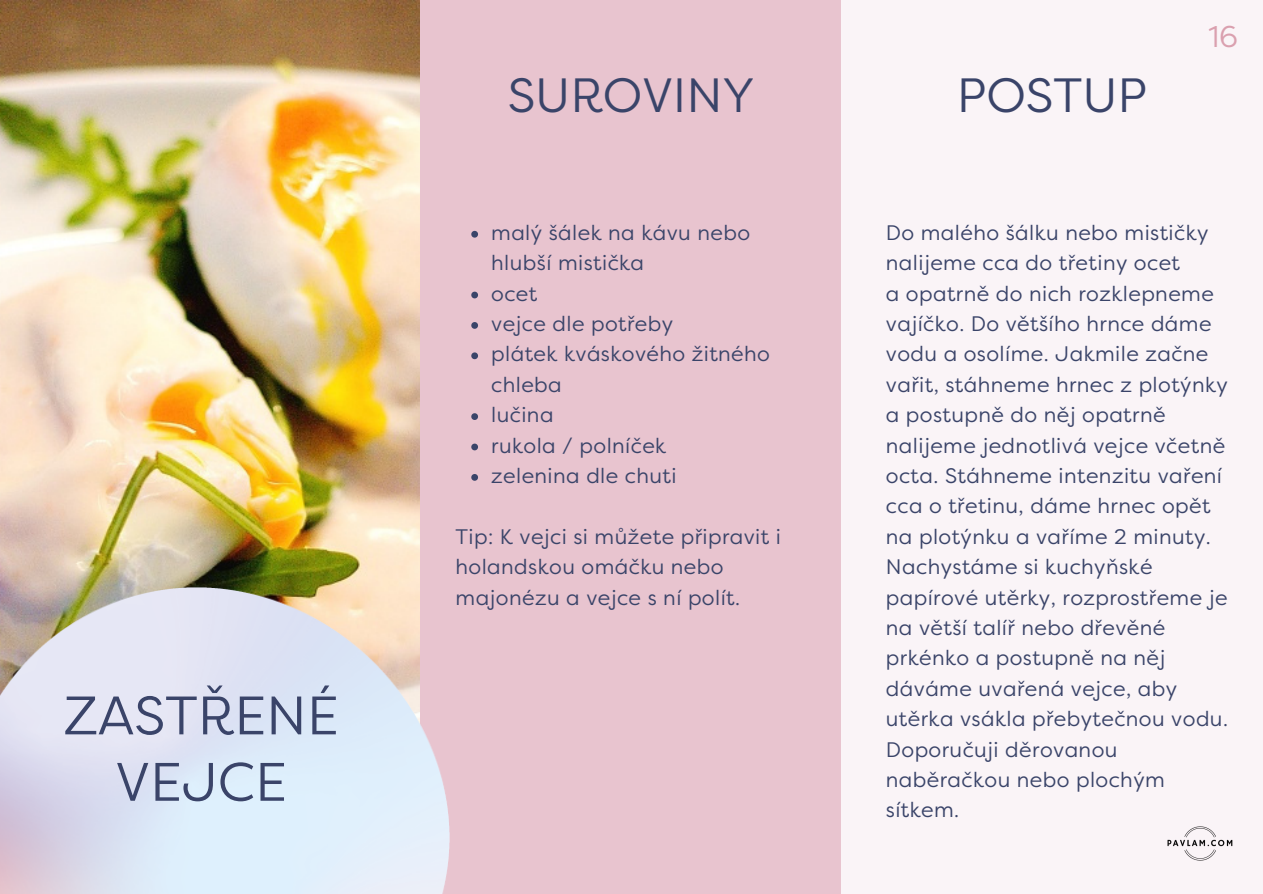
<style>
.page{position:relative;width:1263px;height:894px;background:#fff}
.page>*{position:absolute;margin:0;border:0;box-sizing:border-box;transform-origin:0 0}
.t1{font:54px/66.3px "Filson Pro";color:#3a4469;text-align:center}
.t2{font:48px "Filson Pro";color:#3a4469}
.t3{font:30px "Filson Pro";color:#daa0af}
.t4{font:21px/30.3px "Filson Pro";letter-spacing:.02em;color:#3a4469}
</style>
<div class="page">
<div style="left:0;top:0;width:1262px;height:893px;background:#faf4f7"></div>
<img style="left:0;top:0;width:421px;height:587px">
<div style="left:421px;top:0;width:420px;height:893px;background:#e8c4cf"></div>
<svg style="left:471px;top:231px;width:7px;height:6px"></svg>
<svg style="left:471px;top:291px;width:7px;height:7px"></svg>
<svg style="left:471px;top:322px;width:7px;height:7px"></svg>
<svg style="left:471px;top:352px;width:7px;height:7px"></svg>
<svg style="left:471px;top:413px;width:7px;height:7px"></svg>
<svg style="left:471px;top:443px;width:7px;height:7px"></svg>
<svg style="left:471px;top:474px;width:7px;height:6px"></svg>
<img style="left:0;top:587px;width:450px;height:306px">
<img style="left:1167px;top:826px;width:66px;height:35px">
<p class="t1" style="left:64px;top:683px;width:276px">ZASTŘENÉ<br>VEJCE</p>
<p class="t2" style="left:508px;top:68px;width:248px">SUROVINY</p>
<p class="t2" style="left:957px;top:68px;width:192px">POSTUP</p>
<p class="t3" style="left:1208px;top:19px;width:31px">16</p>
<p class="t4" style="left:491px;top:218px;width:260px">malý šálek na kávu nebo hlubší mistička</p>
<p class="t4" style="left:491px;top:278px;width:48px">ocet</p>
<p class="t4" style="left:491px;top:309px;width:183px">vejce dle potřeby</p>
<p class="t4" style="left:491px;top:339px;width:280px">plátek kváskového žitného chleba</p>
<p class="t4" style="left:491px;top:400px;width:64px">lučina</p>
<p class="t4" style="left:491px;top:430px;width:177px">rukola / polníček</p>
<p class="t4" style="left:491px;top:461px;width:187px">zelenina dle chuti</p>
<p class="t4" style="left:456px;top:521px;width:327px">Tip: K vejci si můžete připravit i holandskou omáčku nebo majonézu a vejce s ní polít.</p>
<p class="t4" style="left:886px;top:218px;width:324px">Do malého šálku nebo mističky nalijeme cca do třetiny ocet</p>
<p class="t4" style="left:886px;top:278px;width:344px">a opatrně do nich rozklepneme vajíčko. Do většího hrnce dáme vodu a osolíme. Jakmile začne vařit, stáhneme hrnec z plotýnky a postupně do něj opatrně nalijeme jednotlivá vejce včetně octa. Stáhneme intenzitu vaření cca o třetinu, dáme hrnec opět na plotýnku a vaříme 2 minuty.<br>Nachystáme si kuchyňské papírové utěrky, rozprostřeme je na větší talíř nebo dřevěné prkénko a postupně na něj dáváme uvařená vejce, aby utěrka vsákla přebytečnou vodu.<br>Doporučuji děrovanou naběračkou nebo plochým sítkem.</p>
</div>
